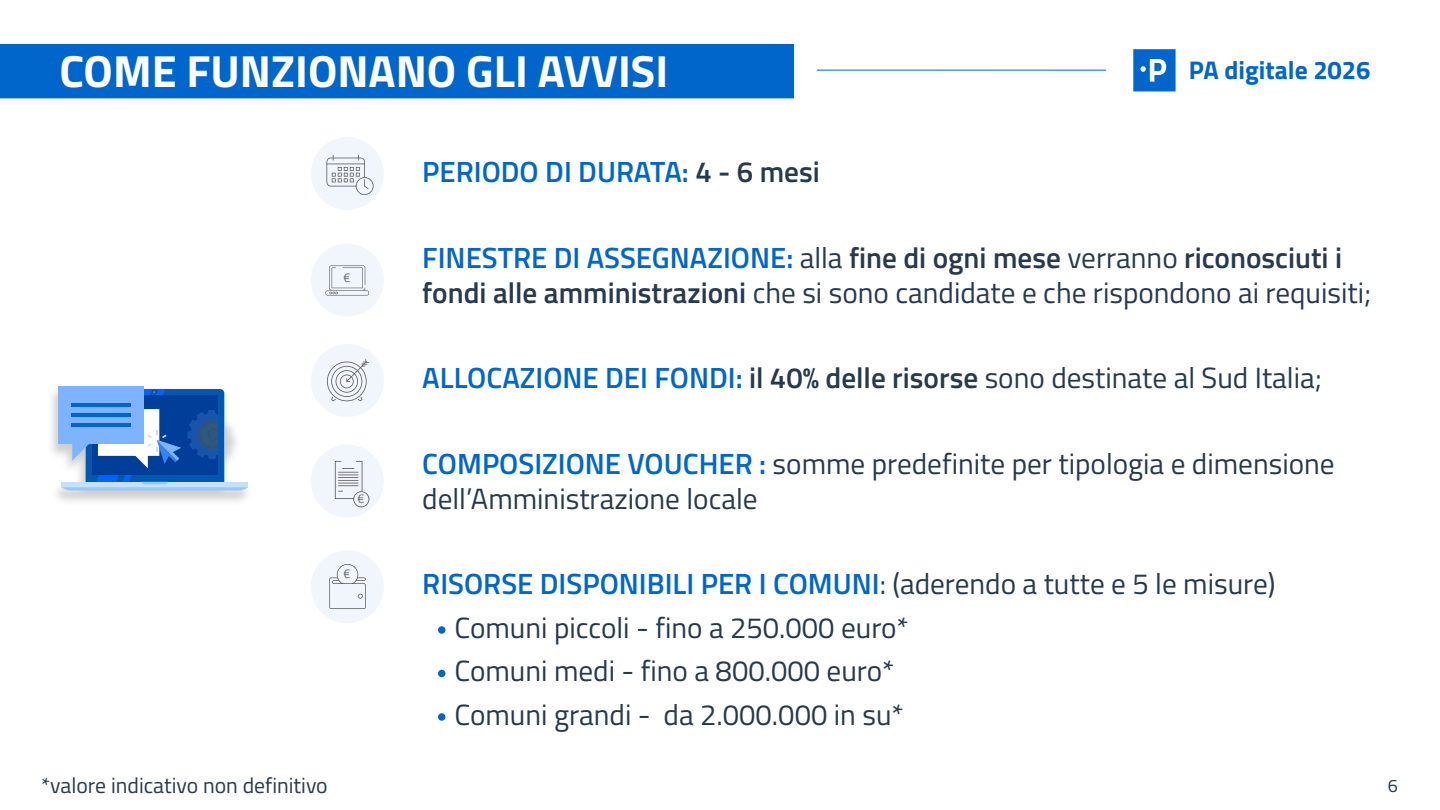
<style>
.page{position:relative;width:1440px;height:810px;background:#fff}
.page>*{position:absolute;margin:0;border:0;box-sizing:border-box;transform-origin:0 0}
.t1{font:700 45.08px "Titillium Web";color:#fff}
.t2{font:29.25px/43.5px "Titillium Web";color:#26394d}
.t3{font:600 29.25px "Titillium Web";color:#0166cc}
.t4{font:700 25.58px "Titillium Web";color:#06c}
.t5{font:21.75px "Titillium Web";color:#26394d}
.t6{font:18px "Titillium Web";color:#26394d}
.t7{font:300 12.67px "Titillium Web";color:#505050}
.s1{color:#26394d}
.s2{font-weight:600;color:#0166cc}
.s3{font-weight:600}
</style>
<div class="page">
<div style="left:0;top:45px;width:794px;height:53px;background:#06c"></div>
<svg style="left:1133px;top:81px;width:43px;height:10px"></svg>
<div style="left:311px;top:344px;width:73px;height:73px;background:#f0f6fc;border-radius:50%"></div>
<div style="left:311px;top:550px;width:73px;height:73px;background:#f0f6fc;border-radius:50%"></div>
<svg style="left:329px;top:564px;width:37px;height:45px"></svg>
<div style="left:311px;top:445px;width:73px;height:73px;background:#f0f6fc;border-radius:50%"></div>
<div style="left:311px;top:244px;width:73px;height:73px;background:#f0f6fc;border-radius:50%"></div>
<div style="left:311px;top:137px;width:73px;height:73px;background:#f0f6fc;border-radius:50%"></div>
<svg style="left:326px;top:155px;width:48px;height:40px"></svg>
<svg style="left:325px;top:266px;width:44px;height:30px"></svg>
<svg style="left:327px;top:359px;width:42px;height:42px"></svg>
<div style="left:58px;top:386px;width:86px;height:58px;background:#7eb3ff"></div>
<svg style="left:62px;top:389px;width:186px;height:101px"></svg>
<div style="left:438px;top:626px;width:8px;height:8px;background:#06c;border-radius:50%"></div>
<div style="left:438px;top:670px;width:8px;height:7px;background:#06c;border-radius:50%"></div>
<div style="left:438px;top:713px;width:8px;height:8px;background:#06c;border-radius:50%"></div>
<svg style="left:335px;top:461px;width:34px;height:46px"></svg>
<img style="left:74px;top:44px;width:1102px;height:37px">
<h1 class="t1" style="left:59px;top:37px;width:610px">COME FUNZIONANO GLI AVVISI</h1>
<p class="t4" style="left:1189px;top:50px;width:183px">PA digitale 2026</p>
<p class="t7" style="left:344px;top:269px;width:9px">€</p>
<p class="t7" style="left:358px;top:489px;width:9px">€</p>
<p class="t7" style="left:344px;top:564px;width:9px">€</p>
<p class="t5" style="left:41px;top:769px;width:288px">*valore indicativo non definitivo</p>
<p class="t3" style="left:422px;top:150px;width:399px">PERIODO DI DURATA: <span class="s1">4 - 6 mesi</span></p>
<p class="t2" style="left:422px;top:238px;width:951px;line-height:35.1px"><span class="s2">FINESTRE DI ASSEGNAZIONE:</span> alla <span class="s3">fine di ogni mese</span> verranno <span class="s3">riconosciuti i fondi alle amministrazioni</span> che si sono candidate e che rispondono ai requisiti;</p>
<p class="t2" style="left:422px;top:355px;width:901px"><span class="s2">ALLOCAZIONE DEI FONDI:</span> <span class="s3">il 40% delle risorse</span> sono destinate al Sud Italia;</p>
<p class="t2" style="left:422px;top:445px;width:914px;line-height:35.1px"><span class="s2">COMPOSIZIONE VOUCHER :</span> somme predefinite per tipologia e dimensione dell’Amministrazione locale</p>
<p class="t2" style="left:454px;top:561px;width:822px;text-indent:-32px"><span class="s2">RISORSE DISPONIBILI PER I COMUNI</span>: (aderendo a tutte e 5 le misure)<br>Comuni piccoli - fino a 250.000 euro*<br>Comuni medi - fino a 800.000 euro*<br>Comuni grandi - da 2.000.000 in su*</p>
<p class="t6" style="left:1388px;top:772px;width:12px">6</p>
</div>
